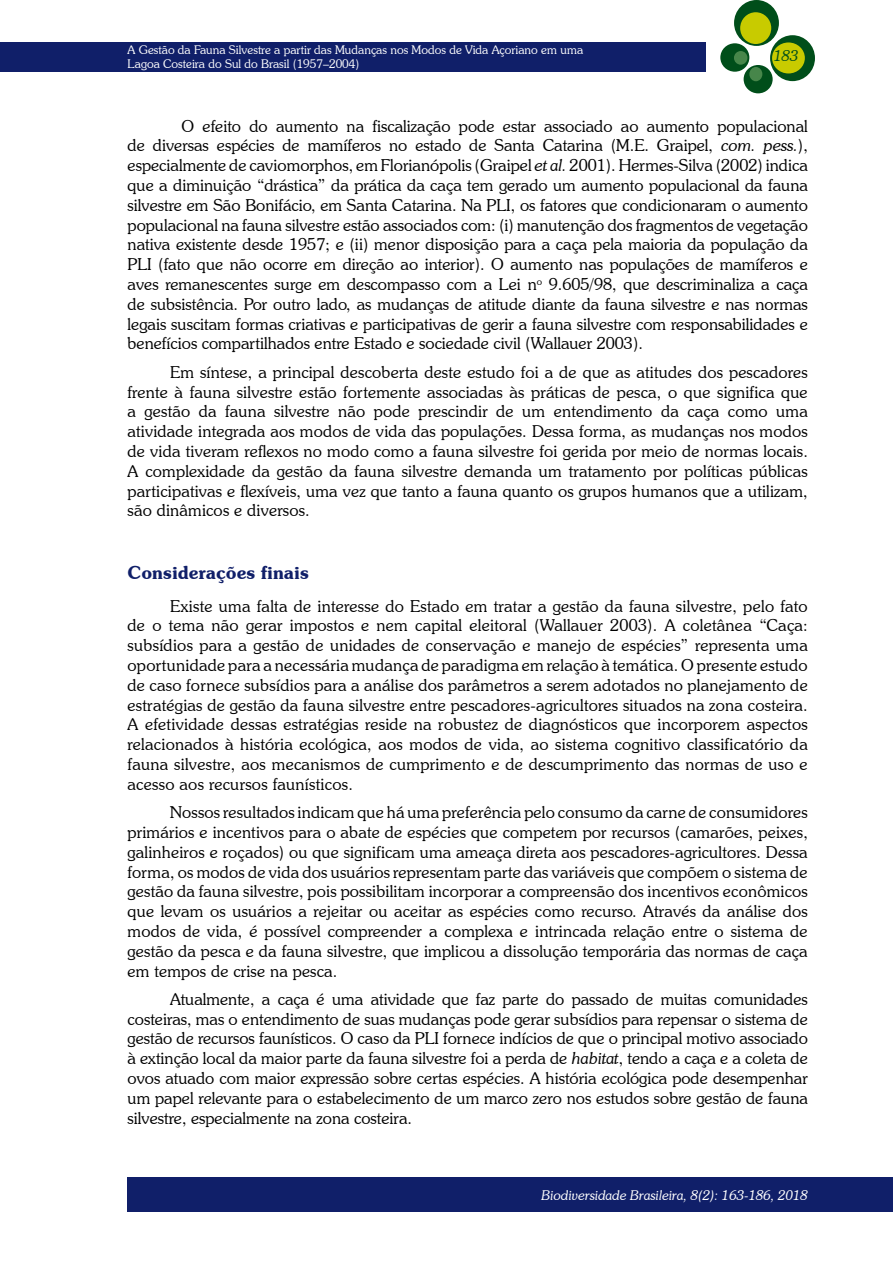
<style>
.page{position:relative;width:893px;height:1263px;background:#fff}
.page>*{position:absolute;margin:0;border:0;box-sizing:border-box;transform-origin:0 0}
.t1{font:600 18px "Souvenir IT Cby BT";color:#101f69}
.t2{font:300 16.5px/19.8px "Souvenir IT Cby BT";letter-spacing:.01em;color:#000;text-align:justify}
.t3{font:italic 300 15px "Souvenir IT Cby BT";color:#004e1a}
.t4{font:italic 300 13.5px "Souvenir IT Cby BT";color:#fff}
.t5{font:300 12px/14.4px "Souvenir IT Cby BT";color:#fff}
.s1{font-style:italic}
</style>
<div class="page">
<div style="left:0;top:43px;width:705px;height:29px;background:#101f69"></div>
<div style="left:734px;top:0;width:45px;height:46px;background:#004e1a;border-radius:50%"></div>
<div style="left:770px;top:35px;width:45px;height:46px;background:#004e1a;border-radius:50%"></div>
<div style="left:720px;top:43px;width:29px;height:29px;background:#004e1a;border-radius:50%"></div>
<div style="left:744px;top:65px;width:29px;height:28px;background:#004e1a;border-radius:50%"></div>
<div style="left:740px;top:12px;width:31px;height:32px;background:#c8cb00;border-radius:50%"></div>
<div style="left:772px;top:42px;width:33px;height:31px;background:#c8cb00;border-radius:50%"></div>
<div style="left:734px;top:51px;width:13px;height:14px;background:#47864a;border-radius:50%"></div>
<div style="left:749px;top:67px;width:13px;height:14px;background:#47864a;border-radius:50%"></div>
<div style="left:128px;top:1178px;width:765px;height:34px;background:#101f69"></div>
<p class="t5" style="left:128px;top:42px;width:457px">A Gestão da Fauna Silvestre a partir das Mudanças nos Modos de Vida Açoriano em uma<br>Lagoa Costeira do Sul do Brasil (1957–2004)</p>
<p class="t3" style="left:774px;top:46px;width:26px">183</p>
<p class="t2" style="left:128px;top:116px;width:682px;text-indent:54px">O efeito do aumento na fiscalização pode estar associado ao aumento populacional de diversas espécies de mamíferos no estado de Santa Catarina (M.E. Graipel, <span class="s1">com. pess.</span>), especialmente de caviomorphos, em Florianópolis (Graipel <span class="s1">et al.</span> 2001). Hermes-Silva (2002) indica que a diminuição “drástica” da prática da caça tem gerado um aumento populacional da fauna silvestre em São Bonifácio, em Santa Catarina. Na PLI, os fatores que condicionaram o aumento populacional na fauna silvestre estão associados com: (i) manutenção dos fragmentos de vegetação nativa existente desde 1957; e (ii) menor disposição para a caça pela maioria da população da PLI (fato que não ocorre em direção ao interior). O aumento nas populações de mamíferos e aves remanescentes surge em descompasso com a Lei n<sup>o</sup> 9.605/98, que descriminaliza a caça de subsistência. Por outro lado, as mudanças de atitude diante da fauna silvestre e nas normas legais suscitam formas criativas e participativas de gerir a fauna silvestre com responsabilidades e benefícios compartilhados entre Estado e sociedade civil (Wallauer 2003).</p>
<p class="t2" style="left:128px;top:362px;width:682px;text-indent:43px">Em síntese, a principal descoberta deste estudo foi a de que as atitudes dos pescadores frente à fauna silvestre estão fortemente associadas às práticas de pesca, o que significa que a gestão da fauna silvestre não pode prescindir de um entendimento da caça como uma atividade integrada aos modos de vida das populações. Dessa forma, as mudanças nos modos de vida tiveram reflexos no modo como a fauna silvestre foi gerida por meio de normas locais.<br>A complexidade da gestão da fauna silvestre demanda um tratamento por políticas públicas participativas e flexíveis, uma vez que tanto a fauna quanto os grupos humanos que a utilizam, são dinâmicos e diversos.</p>
<p class="t1" style="left:128px;top:561px;width:183px">Considerações finais</p>
<p class="t2" style="left:128px;top:596px;width:682px;text-indent:43px">Existe uma falta de interesse do Estado em tratar a gestão da fauna silvestre, pelo fato de o tema não gerar impostos e nem capital eleitoral (Wallauer 2003). A coletânea “Caça: subsídios para a gestão de unidades de conservação e manejo de espécies” representa uma oportunidade para a necessária mudança de paradigma em relação à temática. O presente estudo de caso fornece subsídios para a análise dos parâmetros a serem adotados no planejamento de estratégias de gestão da fauna silvestre entre pescadores-agricultores situados na zona costeira.<br>A efetividade dessas estratégias reside na robustez de diagnósticos que incorporem aspectos relacionados à história ecológica, aos modos de vida, ao sistema cognitivo classificatório da fauna silvestre, aos mecanismos de cumprimento e de descumprimento das normas de uso e acesso aos recursos faunísticos.</p>
<p class="t2" style="left:128px;top:802px;width:682px;text-indent:43px">Nossos resultados indicam que há uma preferência pelo consumo da carne de consumidores primários e incentivos para o abate de espécies que competem por recursos (camarões, peixes, galinheiros e roçados) ou que significam uma ameaça direta aos pescadores-agricultores. Dessa forma, os modos de vida dos usuários representam parte das variáveis que compõem o sistema de gestão da fauna silvestre, pois possibilitam incorporar a compreensão dos incentivos econômicos que levam os usuários a rejeitar ou aceitar as espécies como recurso. Através da análise dos modos de vida, é possível compreender a complexa e intrincada relação entre o sistema de gestão da pesca e da fauna silvestre, que implicou a dissolução temporária das normas de caça em tempos de crise na pesca.</p>
<p class="t2" style="left:128px;top:989px;width:682px;text-indent:43px">Atualmente, a caça é uma atividade que faz parte do passado de muitas comunidades costeiras, mas o entendimento de suas mudanças pode gerar subsídios para repensar o sistema de gestão de recursos faunísticos. O caso da PLI fornece indícios de que o principal motivo associado à extinção local da maior parte da fauna silvestre foi a perda de <span class="s1">habitat</span>, tendo a caça e a coleta de ovos atuado com maior expressão sobre certas espécies. A história ecológica pode desempenhar um papel relevante para o estabelecimento de um marco zero nos estudos sobre gestão de fauna silvestre, especialmente na zona costeira.</p>
<p class="t4" style="left:541px;top:1187px;width:268px">Biodiversidade Brasileira, 8(2): 163-186, 2018</p>
</div>
